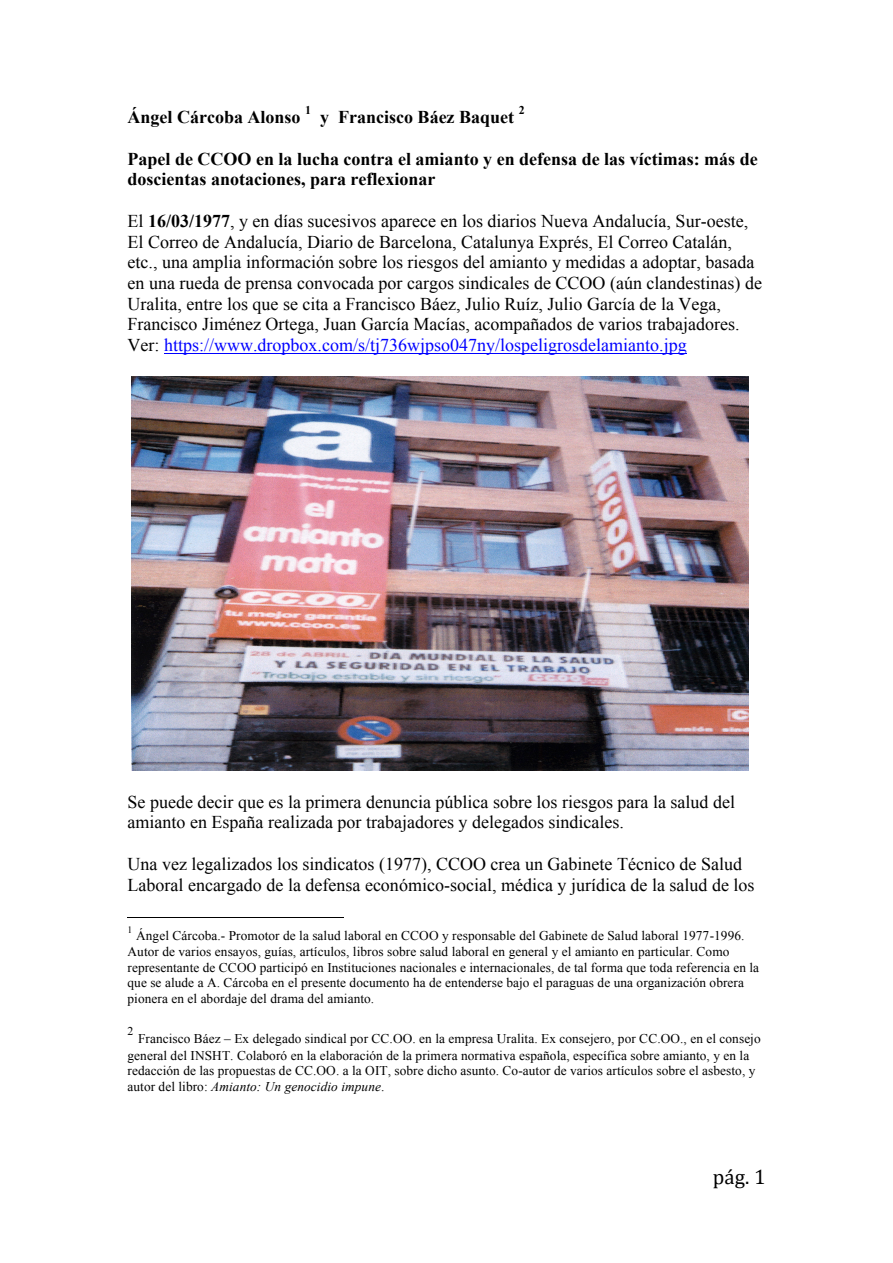
<style>
.page{position:relative;width:893px;height:1263px;background:#fff}
.page>*{position:absolute;margin:0;border:0;box-sizing:border-box;transform-origin:0 0}
.t1{font:20.85px "Cambria";color:#000}
.t2{font:18px/20.7px "Times New Roman";color:#000}
.t3{font:700 18px/20.9px "Times New Roman";color:#000}
.t4{font:13.35px/15.6px "Times New Roman";letter-spacing:.005em;color:#000}
.t5{font:700 11.85px "Times New Roman";color:#000}
.t6{font:11.85px "Times New Roman";color:#000}
.t7{font:9.75px "Times New Roman";color:#000}
.s1{font-weight:700}
.s2{color:#00f}
.s3{font-style:italic}
</style>
<div class="page">
<hr style="left:164px;top:353px;width:522px;height:1px;background:#00f">
<img style="left:132px;top:376px;width:616px;height:394px">
<hr style="left:127px;top:917px;width:216px;height:1px;background:#000">
<p class="t3" style="left:127px;top:106px;width:175px">Ángel Cárcoba Alonso</p>
<p class="t5" style="left:305px;top:104px;width:7px">1</p>
<p class="t3" style="left:320px;top:106px;width:195px">y Francisco Báez Baquet</p>
<p class="t5" style="left:518px;top:104px;width:7px">2</p>
<p class="t3" style="left:127px;top:148px;width:631px">Papel de CCOO en la lucha contra el amianto y en defensa de las víctimas: más de doscientas anotaciones, para reflexionar</p>
<p class="t2" style="left:127px;top:210px;width:636px">El <span class="s1">16/03/1977</span>, y en días sucesivos aparece en los diarios Nueva Andalucía, Sur-oeste, El Correo de Andalucía, Diario de Barcelona, Catalunya Exprés, El Correo Catalán, etc., una amplia información sobre los riesgos del amianto y medidas a adoptar, basada en una rueda de prensa convocada por cargos sindicales de CCOO (aún clandestinas) de Uralita, entre los que se cita a Francisco Báez, Julio Ruíz, Julio García de la Vega, Francisco Jiménez Ortega, Juan García Macías, acompañados de varios trabajadores.<br>Ver: <span class="s2">https://www.dropbox.com/s/tj736wjpso047ny/lospeligrosdelamianto.jpg</span></p>
<p class="t2" style="left:127px;top:791px;width:609px">Se puede decir que es la primera denuncia pública sobre los riesgos para la salud del amianto en España realizada por trabajadores y delegados sindicales.</p>
<p class="t2" style="left:127px;top:854px;width:628px">Una vez legalizados los sindicatos (1977), CCOO crea un Gabinete Técnico de Salud<br>Laboral encargado de la defensa económico-social, médica y jurídica de la salud de los</p>
<p class="t7" style="left:127px;top:924px;width:6px">1</p>
<p class="t4" style="left:127px;top:928px;width:633px;text-indent:9px">Ángel Cárcoba.- Promotor de la salud laboral en CCOO y responsable del Gabinete de Salud laboral 1977-1996.<br>Autor de varios ensayos, guías, artículos, libros sobre salud laboral en general y el amianto en particular. Como representante de CCOO participó en Instituciones nacionales e internacionales, de tal forma que toda referencia en la que se alude a A. Cárcoba en el presente documento ha de entenderse bajo el paraguas de una organización obrera pionera en el abordaje del drama del amianto.</p>
<p class="t6" style="left:127px;top:1024px;width:7px">2</p>
<p class="t4" style="left:127px;top:1030px;width:634px;line-height:17px;text-indent:11px">Francisco Báez – Ex delegado sindical por CC.OO. en la empresa Uralita. Ex consejero, por CC.OO., en el consejo general del INSHT. Colaboró en la elaboración de la primera normativa española, específica sobre amianto, y en la</p>
<p class="t4" style="left:127px;top:1063px;width:629px">redacción de las propuestas de CC.OO. a la OIT, sobre dicho asunto. Co-autor de varios artículos sobre el asbesto, y autor del libro: <span class="s3">Amianto: Un genocidio impune</span>.</p>
<p class="t1" style="left:712px;top:1165px;width:54px">pág. 1</p>
</div>
